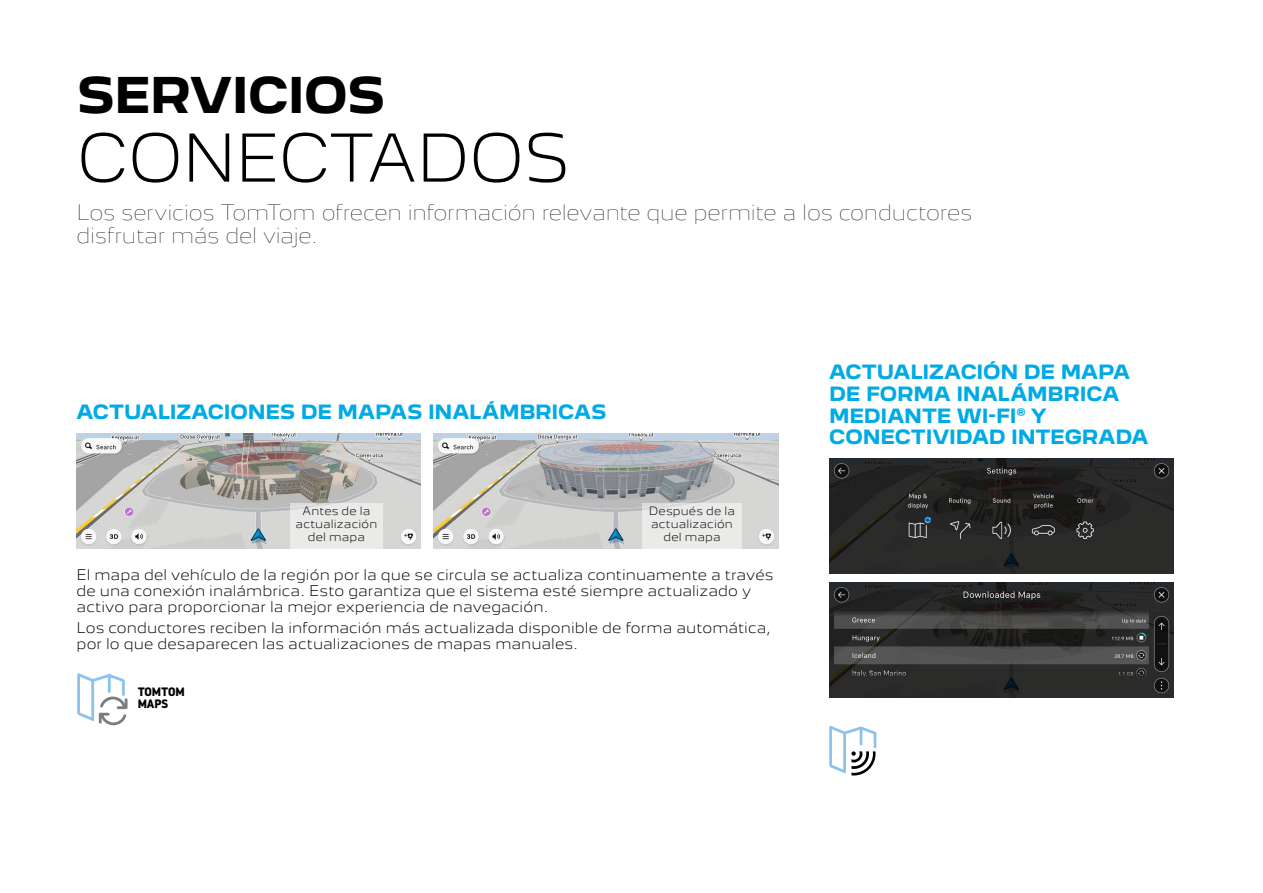
<style>
.page{position:relative;width:1263px;height:893px;background:#fff}
.page>*{position:absolute;margin:0;border:0;box-sizing:border-box;transform-origin:0 0}
.t1{font:300 60px "Peugeot New";letter-spacing:-.03em;color:#000}
.t2{font:700 45px "Peugeot New";letter-spacing:-.02em;color:#000}
.t3{font:200 19.5px/23.4px "Peugeot New";letter-spacing:-.015em;color:#000}
.t4{font:700 18px/21.6px "Peugeot New";letter-spacing:-.01em;color:#00aae5}
.t5{font:300 13.5px/16.2px "Peugeot New";letter-spacing:.005em;color:#000}
.t6{font:700 12.15px/12.1px "Noway";letter-spacing:-.01em;color:#000}
.t7{font:300 10.5px/12.6px "Peugeot New";letter-spacing:.015em;color:#000;text-align:center}
</style>
<div class="page">
<svg style="left:77px;top:673px;width:51px;height:53px"></svg>
<img style="left:829px;top:459px;width:345px;height:114px">
<img style="left:829px;top:583px;width:345px;height:114px">
<svg style="left:829px;top:726px;width:47px;height:49px"></svg>
<img style="left:77px;top:434px;width:344px;height:114px">
<div style="left:290px;top:503px;width:93px;height:45px;background:#eaeae9"></div>
<img style="left:434px;top:434px;width:344px;height:114px">
<div style="left:642px;top:503px;width:100px;height:45px;background:#eaeae9"></div>
<h2 class="t2" style="left:77px;top:57px;width:310px">SERVICIOS</h2>
<h1 class="t1" style="left:77px;top:109px;width:496px">CONECTADOS</h1>
<h3 class="t3" style="left:77px;top:199px;width:897px">Los servicios TomTom ofrecen información relevante que permite a los conductores disfrutar más del viaje.</h3>
<h3 class="t4" style="left:77px;top:399px;width:531px">ACTUALIZACIONES DE MAPAS INALÁMBRICAS</h3>
<p class="t7" style="left:296px;top:504px;width:83px">Antes de la actualización del mapa</p>
<p class="t7" style="left:649px;top:504px;width:88px">Después de la actualización del mapa</p>
<p class="t5" style="left:77px;top:565px;width:698px">El mapa del vehículo de la región por la que se circula se actualiza continuamente a través de una conexión inalámbrica. Esto garantiza que el sistema esté siempre actualizado y activo para proporcionar la mejor experiencia de navegación.</p>
<p class="t5" style="left:77px;top:618px;width:696px">Los conductores reciben la información más actualizada disponible de forma automática, por lo que desaparecen las actualizaciones de mapas manuales.</p>
<p class="t6" style="left:138px;top:685px;width:49px">TOMTOM<br>MAPS</p>
<h3 class="t4" style="left:829px;top:360px;width:321px">ACTUALIZACIÓN DE MAPA<br>DE FORMA INALÁMBRICA<br>MEDIANTE WI-FI® Y<br>CONECTIVIDAD INTEGRADA</h3>
</div>
